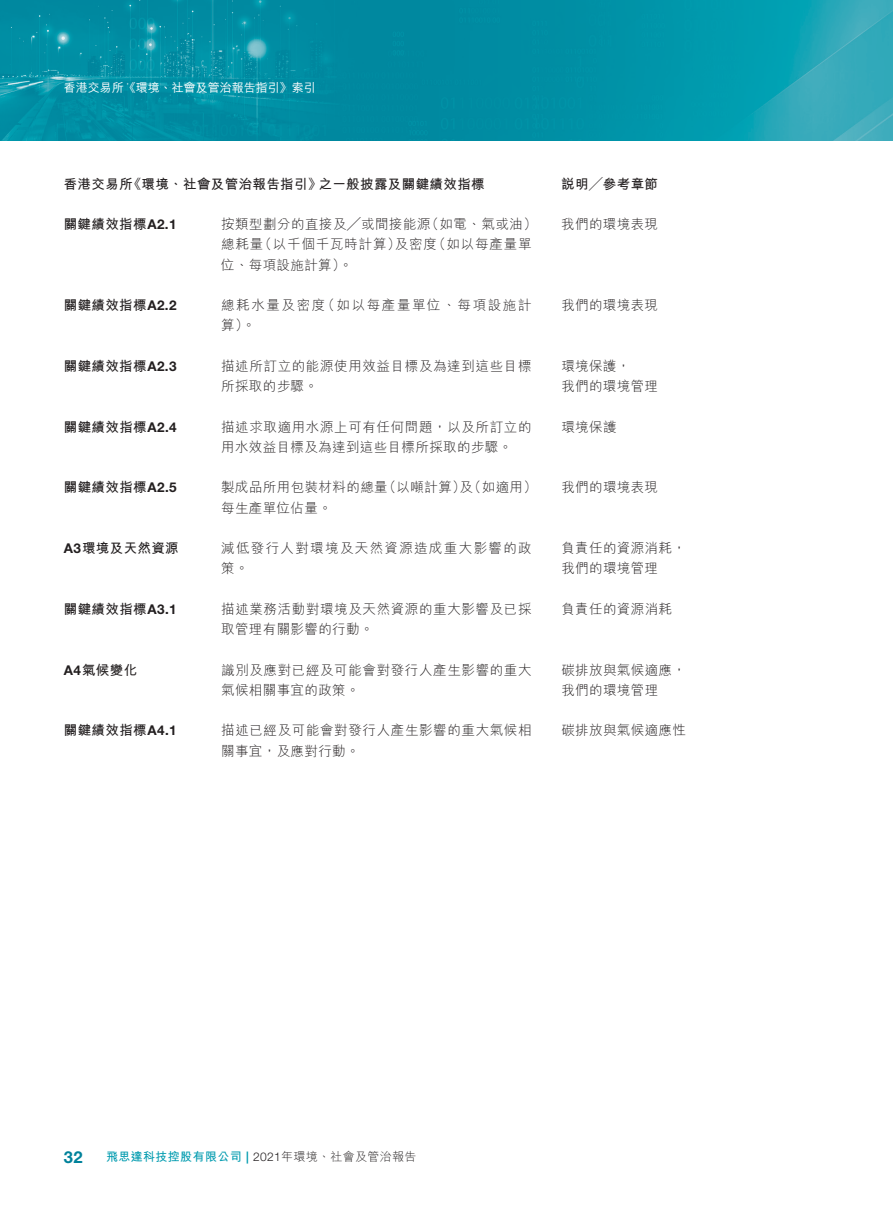
<style>
.page{position:relative;width:893px;height:1212px;background:#fff}
.page>*{position:absolute;margin:0;border:0;box-sizing:border-box;transform-origin:0 0}
.t1{font:700 16.5px "Helvetica Neue LT Std";color:#00829b}
.t2{font:300 13.5px/20.2px "M Hei HK";letter-spacing:.035em;color:#231f20}
.t3{font:700 13.5px "M Hei HK";letter-spacing:.03em;color:#231f20}
.t4{font:300 13.5px/20.2px "M Hei HK";letter-spacing:.12em;color:#231f20}
.t5{font:300 13.5px/20.2px "M Hei HK";letter-spacing:.1em;color:#231f20}
.t6{font:700 12px "M Hei HK";letter-spacing:.03em;color:#009baf}
.t7{font:500 12px "M Hei HK";color:#fff}
.s1{font-family:"Helvetica Neue LT Std"}
.s2{font-family:"Helvetica Neue LT Std";font-weight:300;color:#231f20}
.s3{font-weight:300;color:#231f20}
</style>
<div class="page">
<img style="left:0;top:0;width:893px;height:140px">
<p class="t7" style="left:64px;top:79px;width:253px">香港交易所《環境、社會及管治報告指引》索引</p>
<p class="t3" style="left:64px;top:174px;width:422px">香港交易所《環境、社會及管治報告指引》之一般披露及關鍵績效指標</p>
<p class="t3" style="left:561px;top:174px;width:98px">說明╱參考章節</p>
<p class="t3" style="left:64px;top:214px;width:114px">關鍵績效指標<span class="s1">A2.1</span></p>
<p class="t2" style="left:221px;top:214px;width:317px">按類型劃分的直接及╱或間接能源（如電、氣或油）總耗量（以千個千瓦時計算）及密度（如以每產量單位、每項設施計算）。</p>
<p class="t2" style="left:561px;top:214px;width:98px">我們的環境表現</p>
<p class="t3" style="left:64px;top:295px;width:114px">關鍵績效指標<span class="s1">A2.2</span></p>
<p class="t4" style="left:221px;top:295px;width:312px">總耗水量及密度（如以每產量單位、每項設施計算）。</p>
<p class="t2" style="left:561px;top:295px;width:98px">我們的環境表現</p>
<p class="t3" style="left:64px;top:356px;width:114px">關鍵績效指標<span class="s1">A2.3</span></p>
<p class="t2" style="left:221px;top:356px;width:312px">描述所訂立的能源使用效益目標及為達到這些目標所採取的步驟。</p>
<p class="t2" style="left:561px;top:356px;width:98px">環境保護，<br>我們的環境管理</p>
<p class="t3" style="left:64px;top:417px;width:114px">關鍵績效指標<span class="s1">A2.4</span></p>
<p class="t2" style="left:221px;top:416px;width:312px">描述求取適用水源上可有任何問題，以及所訂立的用水效益目標及為達到這些目標所採取的步驟。</p>
<p class="t2" style="left:561px;top:416px;width:57px">環境保護</p>
<p class="t3" style="left:64px;top:478px;width:114px">關鍵績效指標<span class="s1">A2.5</span></p>
<p class="t2" style="left:221px;top:477px;width:317px">製成品所用包裝材料的總量（以噸計算）及（如適用）每生產單位佔量。</p>
<p class="t2" style="left:561px;top:477px;width:98px">我們的環境表現</p>
<p class="t3" style="left:64px;top:538px;width:116px"><span class="s1">A3</span>環境及天然資源</p>
<p class="t5" style="left:221px;top:538px;width:312px">減低發行人對環境及天然資源造成重大影響的政策。</p>
<p class="t2" style="left:561px;top:538px;width:126px">負責任的資源消耗，我們的環境管理</p>
<p class="t3" style="left:64px;top:599px;width:114px">關鍵績效指標<span class="s1">A3.1</span></p>
<p class="t2" style="left:221px;top:599px;width:312px">描述業務活動對環境及天然資源的重大影響及已採取管理有關影響的行動。</p>
<p class="t2" style="left:561px;top:599px;width:112px">負責任的資源消耗</p>
<p class="t3" style="left:64px;top:660px;width:75px"><span class="s1">A4</span>氣候變化</p>
<p class="t2" style="left:221px;top:659px;width:312px">識別及應對已經及可能會對發行人產生影響的重大氣候相關事宜的政策。</p>
<p class="t2" style="left:561px;top:659px;width:126px">碳排放與氣候適應，我們的環境管理</p>
<p class="t3" style="left:64px;top:721px;width:114px">關鍵績效指標<span class="s1">A4.1</span></p>
<p class="t2" style="left:221px;top:720px;width:312px">描述已經及可能會對發行人產生影響的重大氣候相關事宜，及應對行動。</p>
<p class="t2" style="left:561px;top:720px;width:126px">碳排放與氣候適應性</p>
<p class="t1" style="left:64px;top:1147px;width:20px">32</p>
<p class="t6" style="left:106px;top:1148px;width:312px">飛思達科技控股有限公司 <span class="s1">|</span> <span class="s2">2021</span><span class="s3">年環境、社會及管治報告</span></p>
</div>
